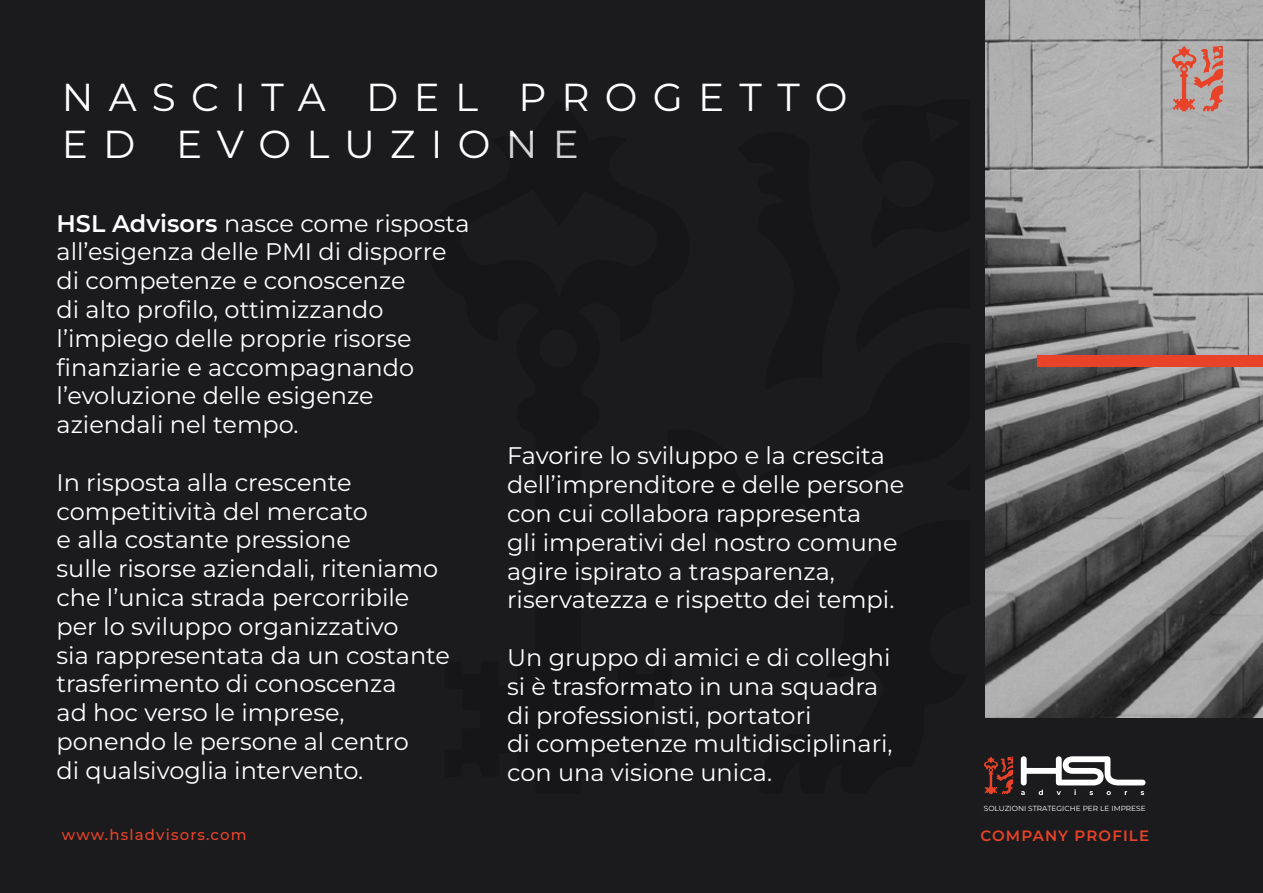
<style>
.page{position:relative;width:1263px;height:893px;background:#1b1b1e}
.page>*{position:absolute;margin:0;border:0;box-sizing:border-box;transform-origin:0 0}
.t1{font:39px/46.8px "Montserrat";letter-spacing:.39em;color:#fff}
.t2{font:24px/28.8px "Montserrat";color:#fff}
.t3{font:500 15px "Montserrat";letter-spacing:.075em;color:#e84228}
.t4{font:600 15px "Montserrat";letter-spacing:.075em;color:#e84228}
.t5{font:7.35px "Montserrat";color:#fff}
.s1{font-weight:600}
</style>
<div class="page">
<img style="left:986px;top:0;width:277px;height:717px">
<svg style="left:984px;top:757px;width:29px;height:37px"></svg>
<svg style="left:1021px;top:756px;width:124px;height:39px"></svg>
<svg style="left:1172px;top:46px;width:51px;height:65px;background:#c5867d"></svg>
<div style="left:1037px;top:356px;width:226px;height:11px;background:#e84228"></div>
<h1 class="t1" style="left:62px;top:73px;width:787px">NASCITA DEL PROGETTO<br>ED EVOLUZIONE</h1>
<p class="t2" style="left:57px;top:208px;width:414px"><span class="s1">HSL Advisors</span> nasce come risposta all’esigenza delle PMI di disporre di competenze e conoscenze<br>di alto profilo, ottimizzando l’impiego delle proprie risorse finanziarie e accompagnando l’evoluzione delle esigenze aziendali nel tempo.</p>
<p class="t2" style="left:57px;top:467px;width:395px">In risposta alla crescente competitività del mercato<br>e alla costante pressione<br>sulle risorse aziendali, riteniamo che l’unica strada percorribile per lo sviluppo organizzativo<br>sia rappresentata da un costante trasferimento di conoscenza<br>ad hoc verso le imprese, ponendo le persone al centro<br>di qualsivoglia intervento.</p>
<p class="t2" style="left:507px;top:440px;width:399px">Favorire lo sviluppo e la crescita dell’imprenditore e delle persone con cui collabora rappresenta<br>gli imperativi del nostro comune agire ispirato a trasparenza, riservatezza e rispetto dei tempi.</p>
<p class="t2" style="left:507px;top:642px;width:387px">Un gruppo di amici e di colleghi si è trasformato in una squadra di professionisti, portatori<br>di competenze multidisciplinari, con una visione unica.</p>
<p class="t5" style="left:984px;top:803px;width:163px">SOLUZIONI STRATEGICHE PER LE IMPRESE</p>
<p class="t3" style="left:62px;top:825px;width:186px">www.hsladvisors.com</p>
<p class="t4" style="left:980px;top:825px;width:170px">COMPANY PROFILE</p>
</div>
